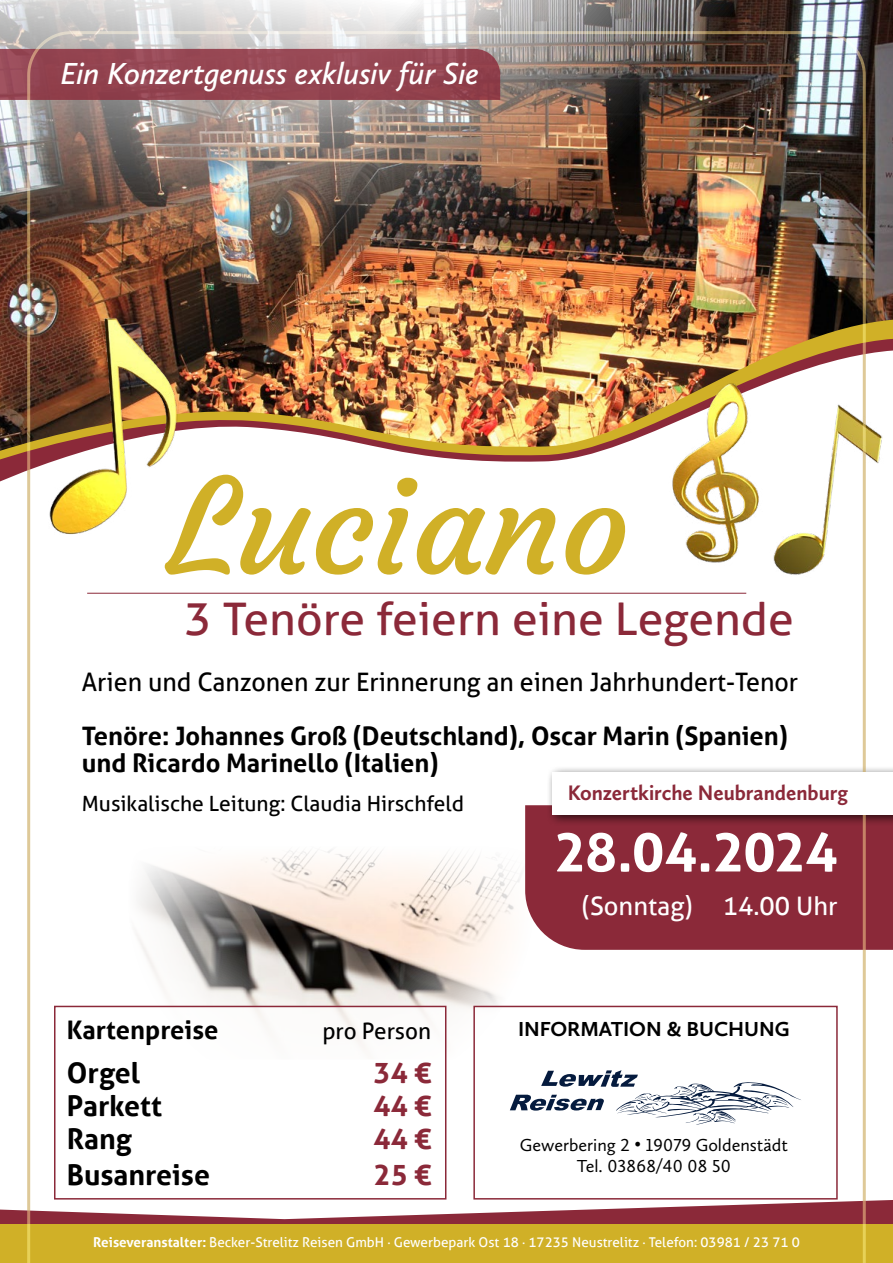
<style>
.page{position:relative;width:893px;height:1263px;background:#fff}
.page>*{position:absolute;margin:0;border:0;box-sizing:border-box;transform-origin:0 0}
.t1{font:130.5px "Courgette";color:#d0b027}
.t2{font:700 54px "Aller";letter-spacing:-.025em;color:#fff}
.t3{font:45px "Aller";color:#8b2939}
.t4{font:italic 600 31.5px "Calluna Sans";letter-spacing:-.005em;color:#fff}
.t5{font:700 28.5px "Aller";color:#000}
.t6{font:700 28.5px "Aller";color:#8b2939}
.t7{font:700 25.5px/27px "Aller";color:#000}
.t8{font:25.5px "Aller";color:#000}
.t9{font:25.5px "Aller";color:#fff}
.t10{font:22.5px "Aller";color:#000}
.t11{font:700 21.75px "Calluna Sans";color:#8b2939;scale:.96 1}
.t12{font:21px "Aller";color:#000}
.t13{font:700 21px "Calluna Sans";color:#000}
.t14{font:18px/21.6px "Calluna Sans";color:#000;text-align:center}
.t15{font:13.5px "Aller";color:#fff}
.s1{font-family:"Aller"}
.s2{font-weight:700}
</style>
<div class="page">
<svg style="left:0;top:1200px;width:893px;height:25px"></svg>
<img style="left:0;top:0;width:893px;height:264px">
<div style="left:0;top:1225px;width:893px;height:38px;background:#d0b027"></div>
<div style="left:866px;top:827px;width:27px;height:123px;background:#8b2939"></div>
<img style="left:6px;top:289px;width:21px;height:190px">
<img style="left:866px;top:350px;width:27px;height:114px">
<svg style="left:0;top:49px;width:27px;height:51px"></svg>
<div style="left:547px;top:766px;width:346px;height:61px;background:#000;opacity:.73"></div>
<div style="left:553px;top:772px;width:340px;height:43px;background:#fff"></div>
<img style="left:27px;top:31px;width:839px;height:1232px">
<h3 class="t4" style="left:61px;top:54px;width:420px">Ein Konzertgenuss exklusiv für Sie</h3>
<h1 class="t1" style="left:167px;top:446px;width:464px">Luciano</h1>
<h3 class="t3" style="left:184px;top:591px;width:611px">3 Tenöre feiern eine Legende</h3>
<h3 class="t8" style="left:82px;top:666px;width:718px">Arien und Canzonen zur Erinnerung an einen Jahrhundert-Tenor</h3>
<h3 class="t7" style="left:82px;top:722px;width:708px">Tenöre: Johannes Groß (Deutschland), Oscar Marin (Spanien) und Ricardo Marinello (Italien)</h3>
<h3 class="t12" style="left:82px;top:790px;width:384px">Musikalische Leitung: Claudia Hirschfeld</h3>
<h3 class="t11" style="left:568px;top:779px;width:294px">Konzertkirche Neubrandenburg</h3>
<h3 class="t7" style="left:67px;top:1017px;width:153px">Kartenpreise</h3>
<h3 class="t10" style="left:322px;top:1018px;width:110px">pro Person</h3>
<h3 class="t5" style="left:67px;top:1055px;width:75px">Orgel</h3>
<h3 class="t6" style="left:374px;top:1055px;width:59px">34 €</h3>
<h3 class="t5" style="left:67px;top:1088px;width:97px">Parkett</h3>
<h3 class="t6" style="left:374px;top:1088px;width:59px">44 €</h3>
<h3 class="t5" style="left:67px;top:1121px;width:67px">Rang</h3>
<h3 class="t6" style="left:374px;top:1121px;width:59px">44 €</h3>
<h3 class="t5" style="left:67px;top:1157px;width:145px">Busanreise</h3>
<h3 class="t6" style="left:374px;top:1157px;width:59px">25 €</h3>
<h2 class="t2" style="left:554px;top:819px;width:285px">28.04.2024</h2>
<h3 class="t9" style="left:582px;top:890px;width:257px">(Sonntag) 14.00 Uhr</h3>
<h3 class="t13" style="left:518px;top:1016px;width:273px">INFORMATION &amp; BUCHUNG</h3>
<h3 class="t14" style="left:520px;top:1133px;width:270px">Gewerbering 2 <span class="s1">•</span> 19079 Goldenstädt<br>Tel. 03868/40 08 50</h3>
<p class="t15" style="left:93px;top:1234px;width:708px"><span class="s2">Reiseveranstalter:</span> Becker-Strelitz Reisen GmbH · Gewerbepark Ost 18 · 17235 Neustrelitz · Telefon: 03981 / 23 71 0</p>
</div>
